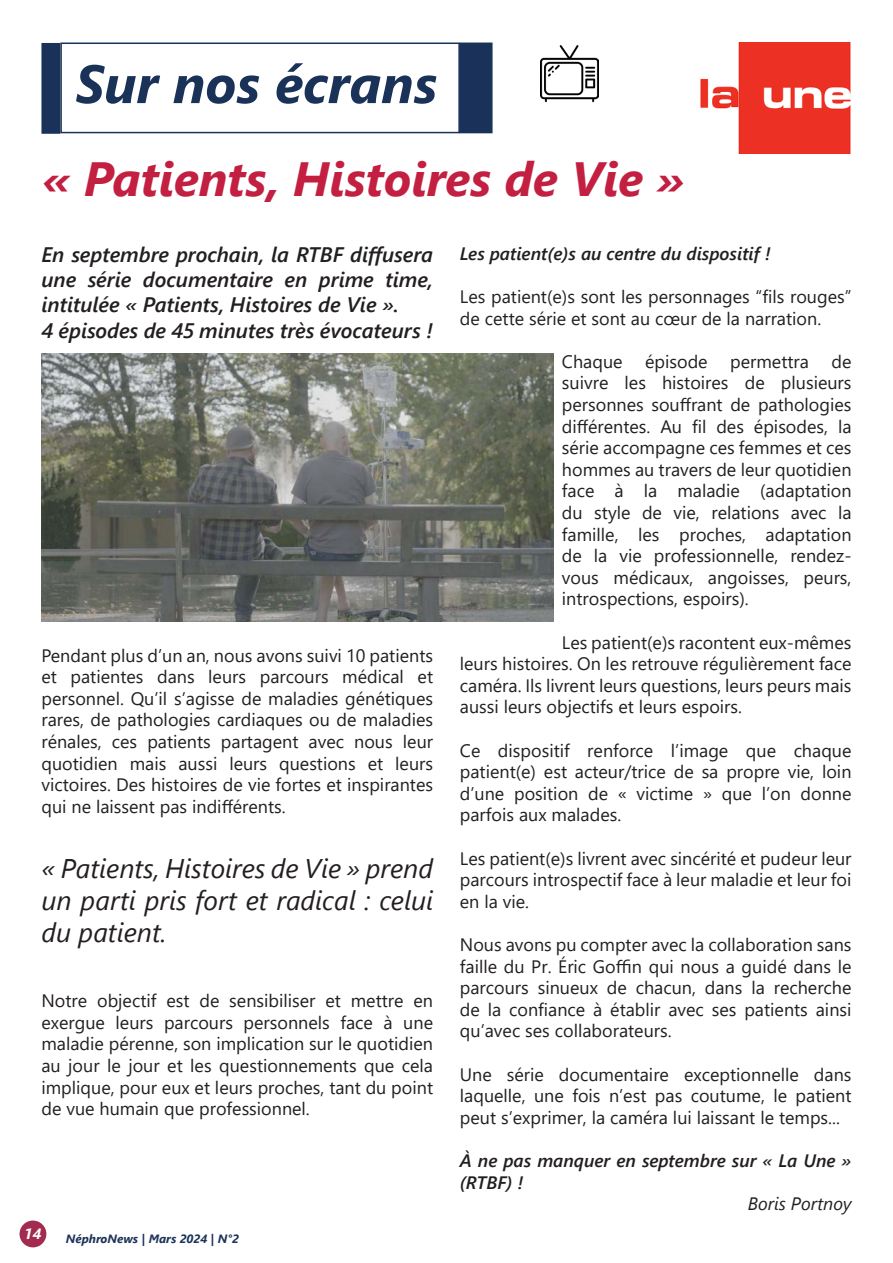
<style>
.page{position:relative;width:893px;height:1263px;background:#fff}
.page>*{position:absolute;margin:0;border:0;box-sizing:border-box;transform-origin:0 0}
.t1{font:italic 700 54px "Segoe UI";color:#1a3258}
.t2{font:italic 700 48px "Segoe UI";color:#c31f41}
.t3{font:italic 27px/32.4px "Segoe UI";color:#231f20;text-align:justify}
.t4{font:italic 600 21px/25.2px "Segoe UI";color:#231f20;text-align:justify}
.t5{font:18px/21.6px "Segoe UI";color:#231f20;text-align:justify}
.t6{font:italic 600 18px/21.6px "Segoe UI";color:#231f20}
.t7{font:italic 18px "Segoe UI";color:#231f20}
.t8{font:italic 700 15px "Segoe UI";color:#fff}
.t9{font:italic 700 12px "Segoe UI";color:#1d335a}
</style>
<div class="page">
<div style="left:60px;top:43px;width:400px;height:90px;background:#fff;border:2px solid #1a3259"></div>
<img style="left:700px;top:43px;width:150px;height:111px">
<img style="left:540px;top:45px;width:58px;height:57px">
<img style="left:41px;top:353px;width:512px;height:269px">
<div style="left:459px;top:43px;width:34px;height:90px;background:#1a3259;border:2px solid #1a3259"></div>
<div style="left:41px;top:43px;width:19px;height:91px;background:#1a3259;border:2px solid #1a3259"></div>
<div style="left:20px;top:1220px;width:26px;height:27px;background:#a22c4f;border-radius:50%"></div>
<p class="t1" style="left:75px;top:33px;width:364px">Sur nos écrans</p>
<p class="t2" style="left:43px;top:134px;width:643px">« Patients, Histoires de Vie »</p>
<p class="t4" style="left:41px;top:239px;width:393px">En septembre prochain, la RTBF diffusera une série documentaire en prime time, intitulée « Patients, Histoires de Vie ».</p>
<p class="t4" style="left:41px;top:314px;width:393px">4 épisodes de 45 minutes très évocateurs !</p>
<p class="t5" style="left:41px;top:643px;width:393px">Pendant plus d’un an, nous avons suivi 10 patients et patientes dans leurs parcours médical et personnel. Qu’il s’agisse de maladies génétiques rares, de pathologies cardiaques ou de maladies rénales, ces patients partagent avec nous leur quotidien mais aussi leurs questions et leurs victoires. Des histoires de vie fortes et inspirantes qui ne laissent pas indifférents.</p>
<p class="t3" style="left:41px;top:847px;width:393px">« Patients, Histoires de Vie » prend un parti pris fort et radical : celui du patient.</p>
<p class="t5" style="left:41px;top:988px;width:393px">Notre objectif est de sensibiliser et mettre en exergue leurs parcours personnels face à une maladie pérenne, son implication sur le quotidien au jour le jour et les questionnements que cela implique, pour eux et leurs proches, tant du point de vue humain que professionnel.</p>
<p class="t8" style="left:24px;top:1219px;width:19px">14</p>
<p class="t9" style="left:66px;top:1227px;width:174px">NéphroNews | Mars 2024 | N°2</p>
<p class="t6" style="left:460px;top:240px;width:312px">Les patient(e)s au centre du dispositif !</p>
<p class="t5" style="left:460px;top:284px;width:393px">Les patient(e)s sont les personnages “fils rouges” de cette série et sont au cœur de la narration.</p>
<p class="t5" style="left:562px;top:349px;width:62px">Chaque</p>
<p class="t5" style="left:645px;top:349px;width:64px">épisode</p>
<p class="t5" style="left:562px;top:349px;width:291px;text-indent:168px">permettra de suivre les histoires de plusieurs personnes souffrant de pathologies différentes. Au fil des épisodes, la série accompagne ces femmes et ces hommes au travers de leur quotidien face à la maladie (adaptation du style de vie, relations avec la famille, les proches, adaptation de la vie professionnelle, rendez&shy;vous médicaux, angoisses, peurs, introspections, espoirs).</p>
<p class="t5" style="left:460px;top:630px;width:393px;text-indent:102px">Les patient(e)s racontent eux-mêmes leurs histoires. On les retrouve régulièrement face caméra. Ils livrent leurs questions, leurs peurs mais aussi leurs objectifs et leurs espoirs.</p>
<p class="t5" style="left:460px;top:738px;width:393px">Ce dispositif renforce l’image que chaque patient(e) est acteur/trice de sa propre vie, loin d’une position de « victime » que l’on donne parfois aux malades.</p>
<p class="t5" style="left:460px;top:846px;width:393px">Les patient(e)s livrent avec sincérité et pudeur leur parcours introspectif face à leur maladie et leur foi en la vie.</p>
<p class="t5" style="left:460px;top:932px;width:393px">Nous avons pu compter avec la collaboration sans faille du Pr. Éric Goffin qui nous a guidé dans le parcours sinueux de chacun, dans la recherche de la confiance à établir avec ses patients ainsi qu’avec ses collaborateurs.</p>
<p class="t5" style="left:460px;top:1062px;width:393px">Une série documentaire exceptionnelle dans laquelle, une fois n’est pas coutume, le patient peut s’exprimer, la caméra lui laissant le temps...</p>
<p class="t6" style="left:460px;top:1147px;width:393px">À ne pas manquer en septembre sur « La Une » (RTBF) !</p>
<p class="t7" style="left:748px;top:1187px;width:105px">Boris Portnoy</p>
</div>
